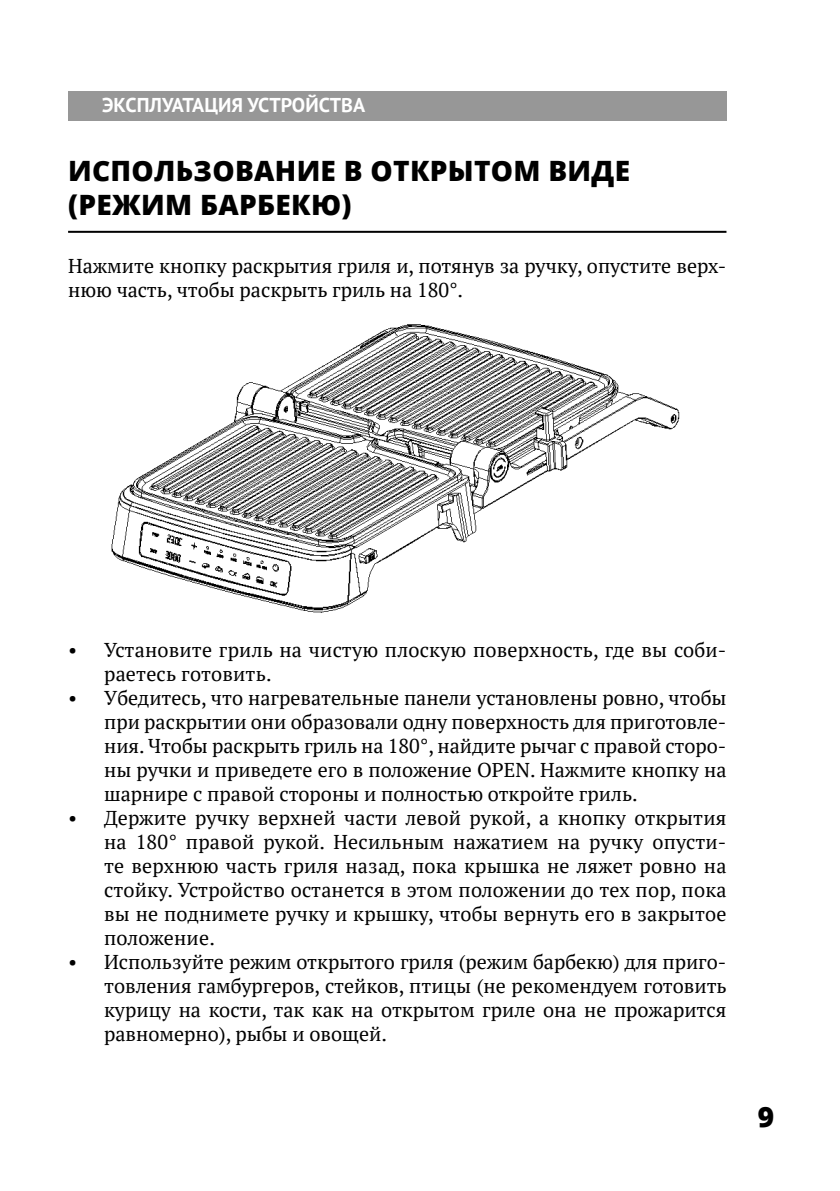
<style>
.page{position:relative;width:840px;height:1191px;background:#fff}
.page>*{position:absolute;margin:0;border:0;box-sizing:border-box;transform-origin:0 0}
.t1{font:800 28px "Open Sans";letter-spacing:.01em;color:#000}
.t2{font:20px/24px "PT Serif";color:#000;text-align:justify}
.t3{font:700 20px "PT Sans";color:#fff}
</style>
<div class="page">
<div style="left:68px;top:91px;width:658px;height:30px;background:#979797"></div>
<img style="left:111px;top:324px;width:569px;height:289px">
<hr style="left:68px;top:231px;width:658px;height:2px;background:#000">
<p class="t3" style="left:102px;top:92px;width:264px">ЭКСПЛУАТАЦИЯ УСТРОЙСТВА</p>
<p class="t1" style="left:68px;top:150px;width:563px">ИСПОЛЬЗОВАНИЕ В ОТКРЫТОМ ВИДЕ</p>
<p class="t1" style="left:68px;top:183px;width:285px">(РЕЖИМ БАРБЕКЮ)</p>
<p class="t2" style="left:68px;top:253px;width:659px">Нажмите кнопку раскрытия гриля и, потянув за ручку, опустите верх&shy;нюю часть, чтобы раскрыть гриль на 180°.</p>
<p class="t2" style="left:104px;top:637px;width:623px;text-indent:-36px">• Установите гриль на чистую плоскую поверхность, где вы соби&shy;раетесь готовить.</p>
<p class="t2" style="left:104px;top:685px;width:623px;text-indent:-36px">• Убедитесь, что нагревательные панели установлены ровно, чтобы при раскрытии они образовали одну поверхность для приготовле&shy;ния. Чтобы раскрыть гриль на 180°, найдите рычаг с правой сторо&shy;ны ручки и приведете его в положение OPEN. Нажмите кнопку на шарнире с правой стороны и полностью откройте гриль.</p>
<p class="t2" style="left:104px;top:805px;width:623px;text-indent:-36px">• Держите ручку верхней части левой рукой, а кнопку открытия на 180° правой рукой. Несильным нажатием на ручку опусти&shy;те верхнюю часть гриля назад, пока крышка не ляжет ровно на стойку. Устройство останется в этом положении до тех пор, пока вы не поднимете ручку и крышку, чтобы вернуть его в закрытое положение.</p>
<p class="t2" style="left:104px;top:949px;width:623px;text-indent:-36px">• Используйте режим открытого гриля (режим барбекю) для приго&shy;товления гамбургеров, стейков, птицы (не рекомендуем готовить курицу на кости, так как на открытом гриле она не прожарится равномерно), рыбы и овощей.</p>
<p class="t1" style="left:757px;top:1095px;width:18px">9</p>
</div>
